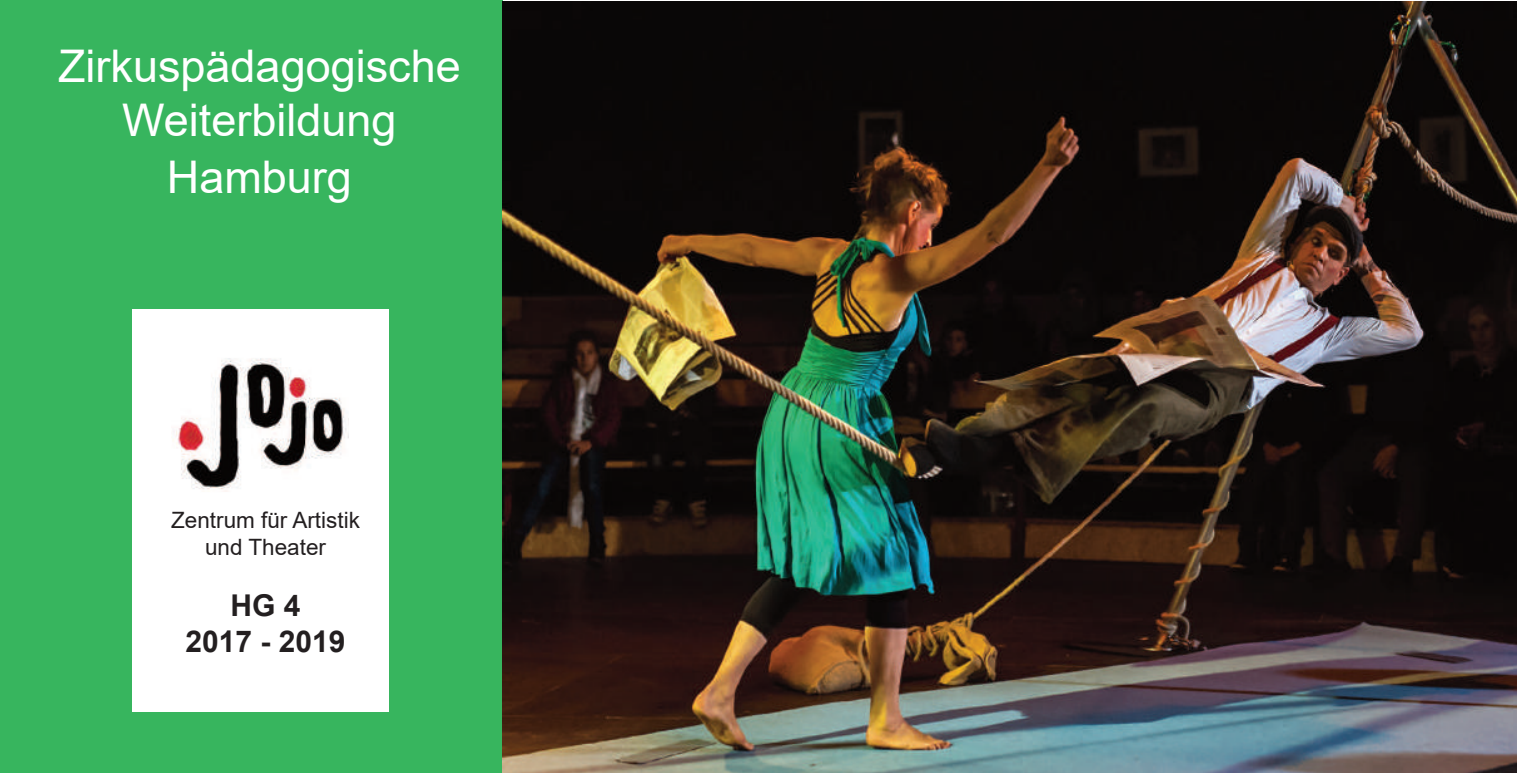
<style>
.page{position:relative;width:1517px;height:773px;background:#fff}
.page>*{position:absolute;margin:0;border:0;box-sizing:border-box;transform-origin:0 0}
.t1{font:45px/55.8px "Arial";color:#fff;text-align:center}
.t2{font:700 30px/36px "Arial";color:#231f20;text-align:center}
.t3{font:22.5px/27px "Arial";color:#231f20;text-align:center}
</style>
<div class="page">
<div style="left:0;top:0;width:502px;height:772px;background:#37b55e"></div>
<img style="left:503px;top:1px;width:1013px;height:771px">
<div style="left:132px;top:309px;width:257px;height:402px;background:#fff"></div>
<img style="left:171px;top:358px;width:178px;height:134px">
<p class="t1" style="left:58px;top:38px;width:404px">Zirkuspädagogische<br>Weiterbildung<br>Hamburg</p>
<p class="t3" style="left:171px;top:506px;width:190px">Zentrum für Artistik und Theater</p>
<p class="t2" style="left:185px;top:587px;width:162px">HG 4<br>2017 - 2019</p>
</div>
